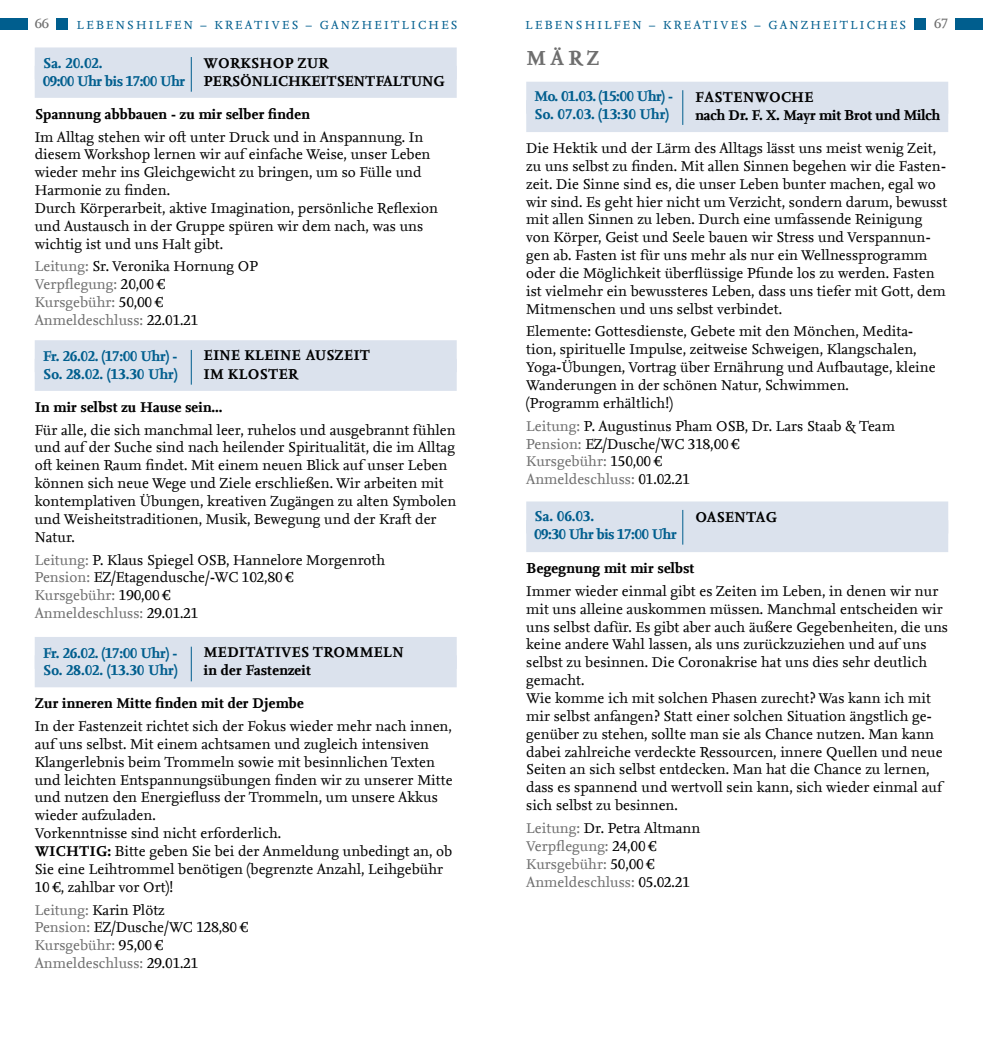
<style>
.page{position:relative;width:983px;height:1042px;background:#fff}
.page>*{position:absolute;margin:0;border:0;box-sizing:border-box;transform-origin:0 0}
.t1{font:700 21.35px "Nexus Serif Offc";color:#6e6e6e}
.t2{font:14.88px/17.8px "Nexus Serif Offc";color:#000}
.t3{font:700 14.88px/18.7px "Nexus Serif Offc";color:#000}
.t4{font:700 14.88px/17.8px "Nexus Serif Offc";letter-spacing:-.02em;color:#005e8e}
.t5{font:14.88px/17.8px "Nexus Serif Offc";color:#6e6e6e}
.t6{font:700 14.88px/18.4px "Nexus Serif Offc";letter-spacing:-.02em;color:#000}
.t7{font:14px "Nexus Serif Offc";color:#6e6e6e}
.t8{font:12.25px "Nexus Serif Offc";letter-spacing:.19em;color:#005e8e}
.s1{color:#000}
.s2{color:#6e6e6e}
.s3{font-weight:700}
</style>
<div class="page">
<div style="left:0;top:18px;width:27px;height:12px;background:#005e8e"></div>
<div style="left:955px;top:18px;width:27px;height:12px;background:#005e8e"></div>
<div style="left:56px;top:18px;width:11px;height:12px;background:#005e8e"></div>
<div style="left:913px;top:18px;width:12px;height:12px;background:#005e8e"></div>
<div style="left:35px;top:47px;width:421px;height:32px;background:#dbe2ed"></div>
<div style="left:35px;top:66px;width:421px;height:32px;background:#dbe2ed"></div>
<div style="left:35px;top:340px;width:421px;height:32px;background:#dbe2ed"></div>
<div style="left:35px;top:359px;width:421px;height:32px;background:#dbe2ed"></div>
<div style="left:35px;top:637px;width:421px;height:32px;background:#dbe2ed"></div>
<div style="left:35px;top:655px;width:421px;height:32px;background:#dbe2ed"></div>
<hr style="left:191px;top:57px;width:1px;height:35px;background:#005e8e">
<hr style="left:191px;top:350px;width:1px;height:35px;background:#005e8e">
<hr style="left:191px;top:647px;width:1px;height:34px;background:#005e8e">
<div style="left:526px;top:82px;width:421px;height:32px;background:#dbe2ed"></div>
<div style="left:526px;top:100px;width:421px;height:32px;background:#dbe2ed"></div>
<div style="left:526px;top:501px;width:421px;height:32px;background:#dbe2ed"></div>
<div style="left:526px;top:520px;width:421px;height:32px;background:#dbe2ed"></div>
<hr style="left:682px;top:90px;width:1px;height:35px;background:#005e8e">
<hr style="left:682px;top:510px;width:1px;height:34px;background:#005e8e">
<p class="t7" style="left:35px;top:16px;width:15px">66</p>
<p class="t8" style="left:77px;top:18px;width:382px">LEBENSHILFEN – KREATIVES – GANZHEITLICHES</p>
<p class="t8" style="left:525px;top:18px;width:382px">LEBENSHILFEN – KREATIVES – GANZHEITLICHES</p>
<p class="t7" style="left:933px;top:16px;width:15px">67</p>
<p class="t6" style="left:203px;top:54px;width:242px">WORKSHOP ZUR<br>PERSÖNLICHKEITSENTFALTUNG</p>
<p class="t3" style="left:35px;top:105px;width:276px">Spannung abbbauen - zu mir selber finden</p>
<p class="t2" style="left:35px;top:128px;width:405px">Im Alltag stehen wir oft unter Druck und in Anspannung. In diesem Workshop lernen wir auf einfache Weise, unser Leben wieder mehr ins Gleichgewicht zu bringen, um so Fülle und Harmonie zu finden.<br>Durch Körperarbeit, aktive Imagination, persönliche Reflexion und Austausch in der Gruppe spüren wir dem nach, was uns wichtig ist und uns Halt gibt.</p>
<p class="t5" style="left:35px;top:258px;width:225px">Leitung: <span class="s1">Sr. Veronika Hornung OP<br></span>Verpflegung: <span class="s1">20,00 €<br></span>Kursgebühr: <span class="s1">50,00 €<br></span>Anmeldeschluss: <span class="s1">22.01.21</span></p>
<p class="t3" style="left:203px;top:347px;width:168px">EINE KLEINE AUSZEIT<br>IM KLOSTER</p>
<p class="t3" style="left:35px;top:398px;width:189px">In mir selbst zu Hause sein...</p>
<p class="t2" style="left:35px;top:421px;width:423px">Für alle, die sich manchmal leer, ruhelos und ausgebrannt fühlen und auf der Suche sind nach heilender Spiritualität, die im Alltag oft keinen Raum findet. Mit einem neuen Blick auf unser Leben können sich neue Wege und Ziele erschließen. Wir arbeiten mit kontemplativen Übungen, kreativen Zugängen zu alten Symbolen und Weisheitstraditionen, Musik, Bewegung und der Kraft der Natur.</p>
<p class="t2" style="left:35px;top:551px;width:352px"><span class="s2">Leitung:</span> P. Klaus Spiegel OSB, Hannelore Morgenroth <span class="s2">Pension:</span> EZ/Etagendusche/-WC 102,80 €<br><span class="s2">Kursgebühr:</span> 190,00 €<br><span class="s2">Anmeldeschluss:</span> 29.01.21</p>
<p class="t3" style="left:203px;top:644px;width:202px">MEDITATIVES TROMMELN in der Fastenzeit</p>
<p class="t3" style="left:35px;top:695px;width:270px">Zur inneren Mitte finden mit der Djembe</p>
<p class="t2" style="left:35px;top:717px;width:419px">In der Fastenzeit richtet sich der Fokus wieder mehr nach innen, auf uns selbst. Mit einem achtsamen und zugleich intensiven Klangerlebnis beim Trommeln sowie mit besinnlichen Texten und leichten Entspannungsübungen finden wir zu unserer Mitte und nutzen den Energiefluss der Trommeln, um unsere Akkus wieder aufzuladen.<br>Vorkenntnisse sind nicht erforderlich.<br><span class="s3">WICHTIG:</span> Bitte geben Sie bei der Anmeldung unbedingt an, ob Sie eine Leihtrommel benötigen (begrenzte Anzahl, Leihgebühr 10 €, zahlbar vor Ort)!</p>
<p class="t2" style="left:35px;top:901px;width:215px"><span class="s2">Leitung:</span> Karin Plötz<br><span class="s2">Pension:</span> EZ/Dusche/WC 128,80 €<br><span class="s2">Kursgebühr:</span> 95,00 €<br><span class="s2">Anmeldeschluss:</span> 29.01.21</p>
<h1 class="t1" style="left:526px;top:46px;width:75px">MÄRZ</h1>
<p class="t4" style="left:43px;top:55px;width:144px">Sa. 20.02.<br>09:00 Uhr bis 17:00 Uhr</p>
<p class="t4" style="left:534px;top:88px;width:141px">Mo. 01.03. (15:00 Uhr) -<br>So. 07.03. (13:30 Uhr)</p>
<p class="t6" style="left:694px;top:89px;width:246px">FASTENWOCHE<br>nach Dr. F. X. Mayr mit Brot und Milch</p>
<p class="t2" style="left:526px;top:140px;width:422px">Die Hektik und der Lärm des Alltags lässt uns meist wenig Zeit, zu uns selbst zu finden. Mit allen Sinnen begehen wir die Fasten&shy;zeit. Die Sinne sind es, die unser Leben bunter machen, egal wo wir sind. Es geht hier nicht um Verzicht, sondern darum, bewusst mit allen Sinnen zu leben. Durch eine umfassende Reinigung von Körper, Geist und Seele bauen wir Stress und Verspannun&shy;gen ab. Fasten ist für uns mehr als nur ein Wellnessprogramm oder die Möglichkeit überflüssige Pfunde los zu werden. Fasten ist vielmehr ein bewussteres Leben, dass uns tiefer mit Gott, dem Mitmenschen und uns selbst verbindet.</p>
<p class="t2" style="left:526px;top:323px;width:411px">Elemente: Gottesdienste, Gebete mit den Mönchen, Medita&shy;tion, spirituelle Impulse, zeitweise Schweigen, Klangschalen, Yoga-Übungen, Vortrag über Ernährung und Aufbautage, kleine Wanderungen in der schönen Natur, Schwimmen.<br>(Programm erhältlich!)</p>
<p class="t2" style="left:526px;top:417px;width:370px"><span class="s2">Leitung:</span> P. Augustinus Pham OSB, Dr. Lars Staab &amp; Team <span class="s2">Pension:</span> EZ/Dusche/WC 318,00 €<br><span class="s2">Kursgebühr:</span> 150,00 €<br><span class="s2">Anmeldeschluss:</span> 01.02.21</p>
<p class="t3" style="left:694px;top:508px;width:83px">OASENTAG</p>
<p class="t4" style="left:43px;top:348px;width:136px">Fr. 26.02. (17:00 Uhr) -<br>So. 28.02. (13.30 Uhr)</p>
<p class="t4" style="left:534px;top:508px;width:144px">Sa. 06.03.<br>09:30 Uhr bis 17:00 Uhr</p>
<p class="t3" style="left:526px;top:559px;width:170px">Begegnung mit mir selbst</p>
<p class="t2" style="left:526px;top:582px;width:423px">Immer wieder einmal gibt es Zeiten im Leben, in denen wir nur mit uns alleine auskommen müssen. Manchmal entscheiden wir uns selbst dafür. Es gibt aber auch äußere Gegebenheiten, die uns keine andere Wahl lassen, als uns zurückzuziehen und auf uns selbst zu besinnen. Die Coronakrise hat uns dies sehr deutlich gemacht.<br>Wie komme ich mit solchen Phasen zurecht? Was kann ich mit mir selbst anfangen? Statt einer solchen Situation ängstlich ge&shy;genüber zu stehen, sollte man sie als Chance nutzen. Man kann dabei zahlreiche verdeckte Ressourcen, innere Quellen und neue Seiten an sich selbst entdecken. Man hat die Chance zu lernen, dass es spannend und wertvoll sein kann, sich wieder einmal auf sich selbst zu besinnen.</p>
<p class="t5" style="left:526px;top:819px;width:176px">Leitung: <span class="s1">Dr. Petra Altmann<br></span>Verpflegung: <span class="s1">24,00 €<br></span>Kursgebühr: <span class="s1">50,00 €<br></span>Anmeldeschluss: <span class="s1">05.02.21</span></p>
<p class="t4" style="left:43px;top:644px;width:136px">Fr. 26.02. (17:00 Uhr) -<br>So. 28.02. (13.30 Uhr)</p>
</div>
